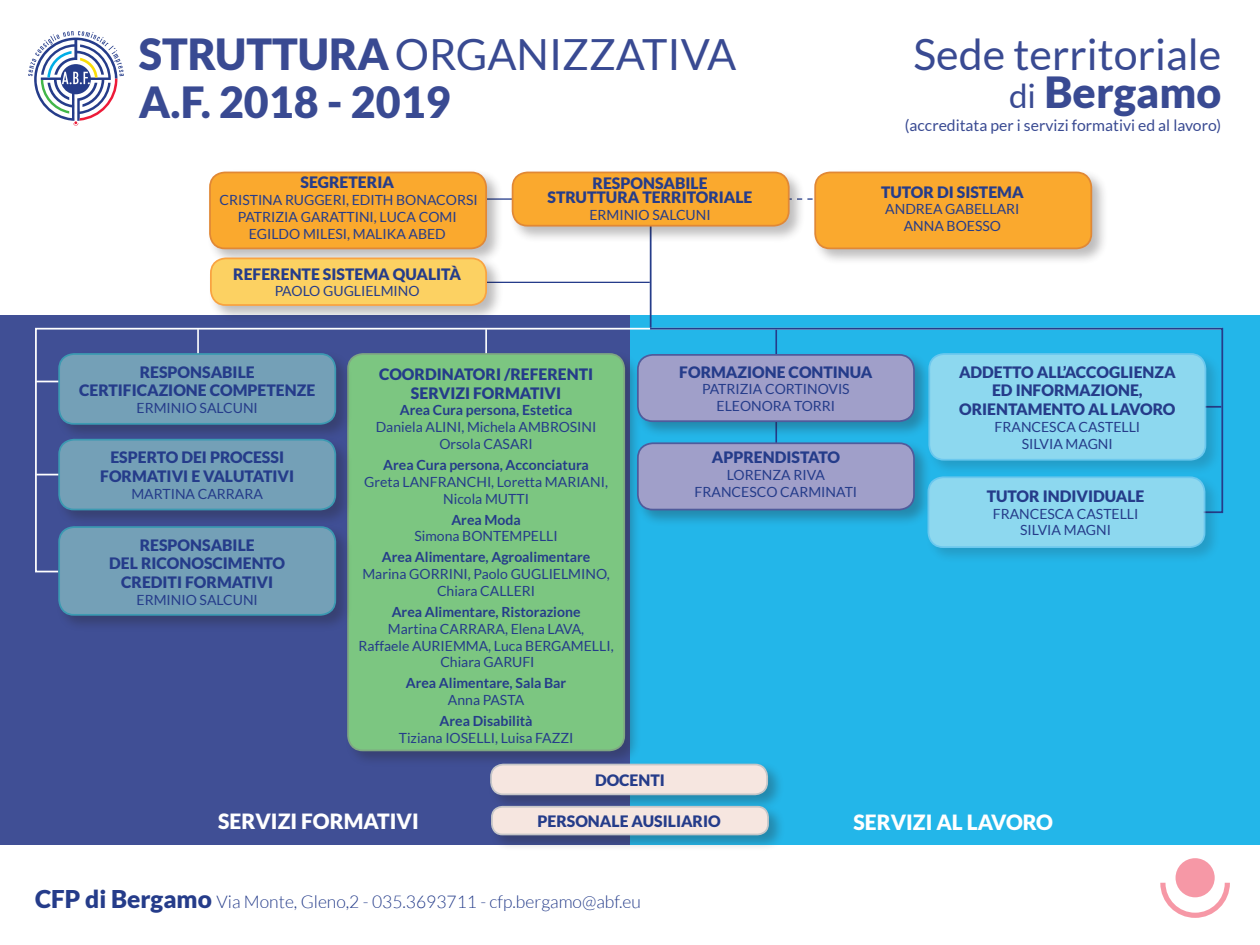
<style>
.page{position:relative;width:1260px;height:945px;background:#fff}
.page>*{position:absolute;margin:0;border:0;box-sizing:border-box;transform-origin:0 0}
.t1{font:43.05px/38.5px "Lato";color:#394a92;text-align:right}
.t2{font:900 43.05px "Lato";color:#394a92}
.t3{font:900 21px "Lato";color:#fff}
.t4{font:300 17.5px "Lato";color:#253c8a}
.t5{font:900 15.75px/18.9px "Lato";color:#253c8a;text-align:center}
.t6{font:15.75px "Lato";color:#394a92}
.t7{font:14px/16.8px "Lato";color:#253c8a;text-align:center}
.t8{font:700 14px "Lato";color:#253c8a}
.s1{font-weight:900}
.s2{font-size:33.25px}
.s3{font-weight:900;font-size:24.5px}
</style>
<div class="page">
<svg style="left:28px;top:31px;width:96px;height:95px"></svg>
<div style="left:1176px;top:858px;width:39px;height:39px;background:#f698a6;border-radius:50%"></div>
<svg style="left:1160px;top:883px;width:70px;height:35px"></svg>
<div style="left:0;top:315px;width:637px;height:530px;background:#404f95"></div>
<div style="left:630px;top:315px;width:630px;height:530px;background:#23b6e9"></div>
<hr style="left:434px;top:198px;width:302px;height:2px;background:#253c8a">
<hr style="left:433px;top:282px;width:217px;height:1px;background:#253c8a">
<hr style="left:650px;top:198px;width:2px;height:131px;background:#253c8a">
<svg style="left:35px;top:327px;width:613px;height:246px"></svg>
<div style="left:207px;top:169px;width:296px;height:97px;background:#231f20;opacity:.3"></div>
<div style="left:210px;top:172px;width:276px;height:76px;background:#faa92e;border-radius:15px"></div>
<div style="left:209px;top:172px;width:278px;height:77px;border:2px solid #e18835;border-radius:15px"></div>
<div style="left:345px;top:351px;width:296px;height:417px;background:#231f20;opacity:.3"></div>
<div style="left:348px;top:354px;width:276px;height:396px;background:#7cc681;border-radius:15px"></div>
<div style="left:347px;top:353px;width:278px;height:398px;border:2px solid #7fa882;border-radius:15px"></div>
<div style="left:56px;top:351px;width:296px;height:90px;background:#231f20;opacity:.3"></div>
<div style="left:59px;top:354px;width:276px;height:70px;background:#74a0b7;border-radius:15px"></div>
<div style="left:58px;top:353px;width:278px;height:72px;border:2px solid #3c9ab2;border-radius:15px"></div>
<div style="left:56px;top:436px;width:296px;height:91px;background:#231f20;opacity:.3"></div>
<div style="left:59px;top:440px;width:276px;height:70px;background:#74a0b7;border-radius:15px"></div>
<div style="left:58px;top:439px;width:278px;height:71px;border:2px solid #3c9ab2;border-radius:15px"></div>
<div style="left:56px;top:524px;width:296px;height:108px;background:#231f20;opacity:.3"></div>
<div style="left:59px;top:527px;width:276px;height:88px;background:#74a0b7;border-radius:15px"></div>
<div style="left:58px;top:526px;width:278px;height:90px;border:2px solid #3c9ab2;border-radius:15px"></div>
<div style="left:634px;top:351px;width:297px;height:87px;background:#231f20;opacity:.3"></div>
<div style="left:638px;top:355px;width:276px;height:66px;background:#a09fc9;border-radius:15px"></div>
<div style="left:634px;top:440px;width:297px;height:87px;background:#231f20;opacity:.3"></div>
<div style="left:638px;top:443px;width:276px;height:67px;background:#a09fc9;border-radius:15px"></div>
<div style="left:207px;top:255px;width:296px;height:67px;background:#231f20;opacity:.3"></div>
<div style="left:211px;top:258px;width:275px;height:47px;background:#fcd162;border-radius:15px"></div>
<div style="left:210px;top:258px;width:277px;height:48px;border:2px solid #f9a341;border-radius:15px"></div>
<div style="left:812px;top:169px;width:296px;height:97px;background:#231f20;opacity:.3"></div>
<div style="left:815px;top:172px;width:276px;height:76px;background:#faa92e;border-radius:15px"></div>
<div style="left:814px;top:172px;width:278px;height:77px;border:2px solid #e18835;border-radius:15px"></div>
<div style="left:509px;top:169px;width:297px;height:74px;background:#231f20;opacity:.3"></div>
<div style="left:513px;top:172px;width:276px;height:54px;background:#faa92e;border-radius:15px"></div>
<div style="left:512px;top:172px;width:278px;height:55px;border:2px solid #e18835;border-radius:15px"></div>
<svg style="left:36px;top:474px;width:22px;height:1px"></svg>
<svg style="left:36px;top:381px;width:22px;height:1px"></svg>
<svg style="left:648px;top:327px;width:576px;height:187px"></svg>
<div style="left:488px;top:761px;width:296px;height:51px;background:#231f20;opacity:.3"></div>
<div style="left:491px;top:765px;width:276px;height:29px;background:#f6e6e0;border-radius:12px"></div>
<div style="left:490px;top:764px;width:278px;height:31px;border:2px solid #c5c6c8;border-radius:12px"></div>
<div style="left:488px;top:803px;width:297px;height:49px;background:#231f20;opacity:.3"></div>
<div style="left:492px;top:807px;width:276px;height:27px;background:#f6e6e0;border-radius:10px"></div>
<div style="left:491px;top:806px;width:278px;height:29px;border:2px solid #c5c6c8;border-radius:10px"></div>
<div style="left:925px;top:474px;width:297px;height:91px;background:#231f20;opacity:.3"></div>
<div style="left:928px;top:477px;width:277px;height:70px;background:#8dd8ef;border-radius:15px"></div>
<div style="left:928px;top:476px;width:277px;height:72px;border:2px solid #a1d6f3;border-radius:15px"></div>
<h1 class="t1" style="left:139px;top:35px;width:599px"><span class="s1">STRUTTURA</span> ORGANIZZATIVA</h1>
<h1 class="t1" style="left:913px;top:35px;width:309px">Sede territoriale <span class="s2">di</span> <span class="s1">Bergamo</span></h1>
<h1 class="t2" style="left:139px;top:77px;width:313px">A.F. 2018 - 2019</h1>
<p class="t6" style="left:905px;top:117px;width:318px">(accreditata per i servizi formativi ed al lavoro)</p>
<p class="t5" style="left:301px;top:173px;width:95px">SEGRETERIA</p>
<p class="t7" style="left:219px;top:191px;width:260px">CRISTINA RUGGERI, EDITH BONACORSI<br>PATRIZIA GARATTINI, LUCA COMI<br>EGILDO MILESI, MALIKA ABED</p>
<p class="t5" style="left:233px;top:264px;width:229px">REFERENTE SISTEMA QUALITÀ</p>
<p class="t7" style="left:275px;top:283px;width:147px">PAOLO GUGLIELMINO</p>
<p class="t5" style="left:548px;top:176px;width:206px;line-height:14px">RESPONSABILE<br>STRUTTURA TERRITORIALE</p>
<p class="t7" style="left:589px;top:207px;width:123px">ERMINIO SALCUNI</p>
<p class="t5" style="left:881px;top:182px;width:144px">TUTOR DI SISTEMA</p>
<p class="t7" style="left:885px;top:201px;width:136px">ANDREA GABELLARI<br>ANNA BOESSO</p>
<p class="t5" style="left:79px;top:362px;width:238px">RESPONSABILE<br>CERTIFICAZIONE COMPETENZE</p>
<p class="t7" style="left:137px;top:400px;width:123px">ERMINIO SALCUNI</p>
<p class="t5" style="left:100px;top:448px;width:195px">ESPERTO DEI PROCESSI<br>FORMATIVI E VALUTATIVI</p>
<p class="t7" style="left:131px;top:485px;width:133px">MARTINA CARRARA</p>
<p class="t5" style="left:109px;top:535px;width:177px">RESPONSABILE<br>DEL RICONOSCIMENTO<br>CREDITI FORMATIVI</p>
<p class="t7" style="left:137px;top:592px;width:123px">ERMINIO SALCUNI</p>
<p class="t5" style="left:379px;top:364px;width:216px">COORDINATORI /REFERENTI<br>SERVIZI FORMATIVI</p>
<p class="t8" style="left:400px;top:402px;width:174px">Area Cura persona, Estetica</p>
<p class="t7" style="left:376px;top:419px;width:222px">Daniela ALINI, Michela AMBROSINI<br>Orsola CASARI</p>
<p class="t8" style="left:383px;top:457px;width:207px">Area Cura persona, Acconciatura</p>
<p class="t7" style="left:364px;top:473px;width:245px">Greta LANFRANCHI, Loretta MARIANI,<br>Nicola MUTTI</p>
<p class="t8" style="left:451px;top:511px;width:71px">Area Moda</p>
<p class="t7" style="left:414px;top:528px;width:145px">Simona BONTEMPELLI</p>
<p class="t8" style="left:382px;top:549px;width:210px">Area Alimentare, Agroalimentare</p>
<p class="t7" style="left:362px;top:566px;width:249px">Marina GORRINI, Paolo GUGLIELMINO,<br>Chiara CALLERI</p>
<p class="t8" style="left:392px;top:604px;width:190px">Area Alimentare, Ristorazione</p>
<p class="t7" style="left:359px;top:620px;width:257px">Martina CARRARA, Elena LAVA,<br>Raffaele AURIEMMA, Luca BERGAMELLI,<br>Chiara GARUFI</p>
<p class="t8" style="left:406px;top:675px;width:162px">Area Alimentare, Sala Bar</p>
<p class="t7" style="left:448px;top:692px;width:78px">Anna PASTA</p>
<p class="t8" style="left:440px;top:713px;width:94px">Area Disabilità</p>
<p class="t7" style="left:399px;top:729px;width:176px">Tiziana IOSELLI, Luisa FAZZI</p>
<p class="t5" style="left:679px;top:362px;width:195px">FORMAZIONE CONTINUA</p>
<p class="t7" style="left:702px;top:381px;width:149px">PATRIZIA CORTINOVIS<br>ELEONORA TORRI</p>
<p class="t5" style="left:712px;top:448px;width:130px">APPRENDISTATO</p>
<p class="t7" style="left:695px;top:466px;width:164px">LORENZA RIVA<br>FRANCESCO CARMINATI</p>
<p class="t5" style="left:959px;top:362px;width:218px">ADDETTO ALL’ACCOGLIENZA<br>ED INFORMAZIONE,<br>ORIENTAMENTO AL LAVORO</p>
<p class="t7" style="left:995px;top:419px;width:147px">FRANCESCA CASTELLI<br>SILVIA MAGNI</p>
<p class="t5" style="left:987px;top:486px;width:159px">TUTOR INDIVIDUALE</p>
<p class="t7" style="left:993px;top:505px;width:147px">FRANCESCA CASTELLI<br>SILVIA MAGNI</p>
<p class="t5" style="left:595px;top:770px;width:71px">DOCENTI</p>
<p class="t5" style="left:537px;top:812px;width:185px">PERSONALE AUSILIARIO</p>
<h2 class="t3" style="left:218px;top:809px;width:202px">SERVIZI FORMATIVI</h2>
<h2 class="t3" style="left:853px;top:810px;width:201px">SERVIZI AL LAVORO</h2>
<p class="t4" style="left:35px;top:892px;width:607px"><span class="s3">CFP di Bergamo</span> Via Monte, Gleno,2 - 035.3693711 - cfp.bergamo@abf.eu</p>
</div>
